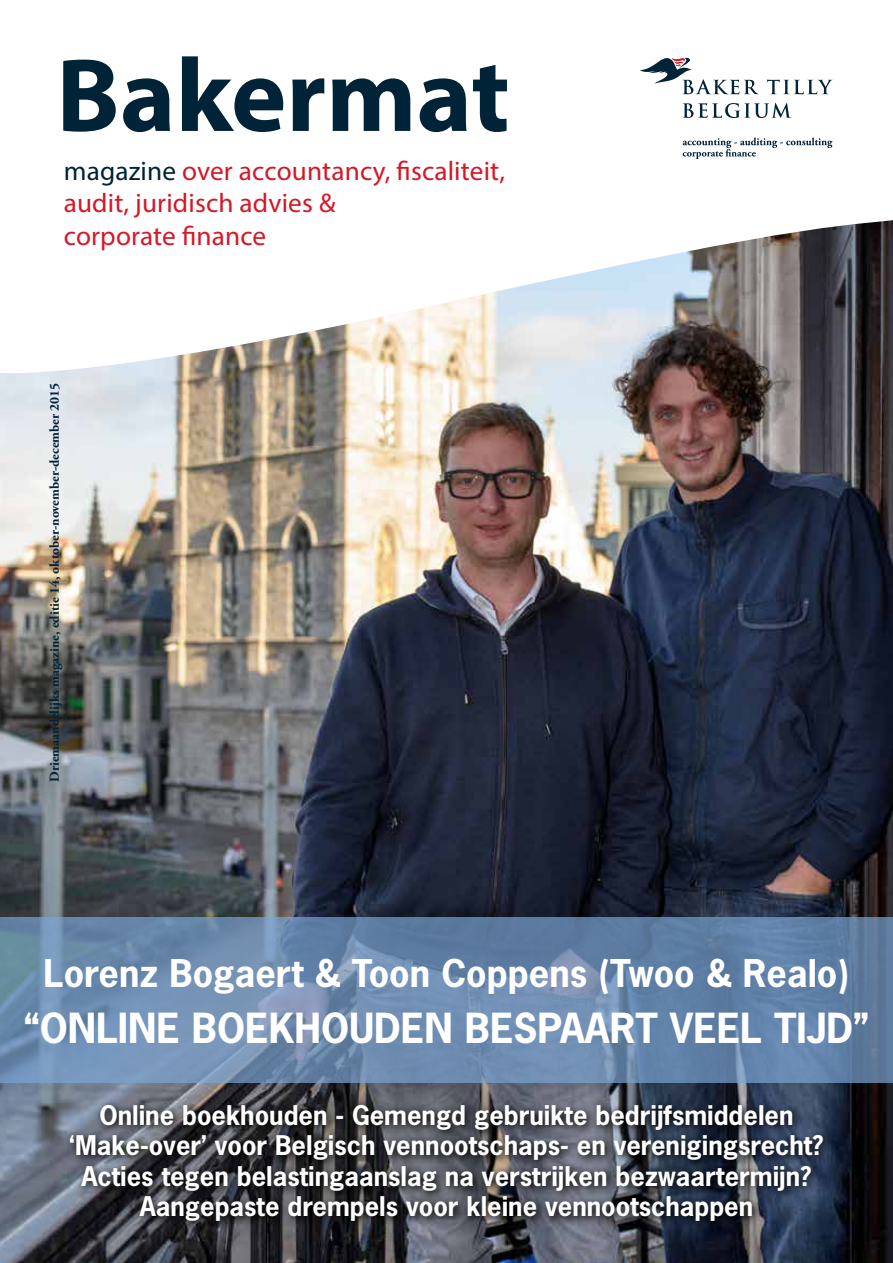
<style>
.page{position:relative;width:893px;height:1263px;background:#fff}
.page>*{position:absolute;margin:0;border:0;box-sizing:border-box;transform-origin:0 0}
.t1{font:700 105px "Myriad Pro";color:#002337}
.t2{font:700 39px "News Gothic Std";color:#fff}
.t3{font:700 36px "News Gothic Std";color:#fff}
.t4{font:27px/32.4px "Myriad Pro";letter-spacing:.005em;color:#d61726}
.t5{font:700 25.5px/30.6px "News Gothic Std";color:#fff;text-align:center}
.t6{font:700 13.5px "Adobe Garamond Pro";color:#002337}
.s1{color:#002337}
</style>
<div class="page">
<img style="left:0;top:387px;width:893px;height:876px">
<svg style="left:0;top:117px;width:893px;height:270px"></svg>
<svg style="left:640px;top:57px;width:119px;height:37px"></svg>
<svg style="left:767px;top:80px;width:65px;height:14px"></svg>
<svg style="left:683px;top:103px;width:108px;height:15px"></svg>
<svg style="left:683px;top:137px;width:149px;height:22px"></svg>
<svg style="left:0;top:917px;width:893px;height:166px"></svg>
<svg style="left:65px;top:1098px;width:767px;height:133px"></svg>
<h1 class="t1" style="left:56px;top:27px;width:455px">Bakermat</h1>
<p class="t4" style="left:64px;top:154px;width:443px"><span class="s1">magazine</span> over accountancy, fiscaliteit, audit, juridisch advies &amp;<br>corporate finance</p>
<p class="t6" style="left:47px;top:782px;width:401px;rotate:-90deg">Driemaandelijks magazine, editie 14, oktober-november-december 2015</p>
<h3 class="t3" style="left:44px;top:950px;width:807px">Lorenz Bogaert &amp; Toon Coppens (Twoo &amp; Realo)</h3>
<h2 class="t2" style="left:24px;top:1002px;width:847px">“ONLINE BOEKHOUDEN BESPAART VEEL TIJD”</h2>
<p class="t5" style="left:69px;top:1099px;width:756px">Online boekhouden - Gemengd gebruikte bedrijfsmiddelen ‘Make-over’ voor Belgisch vennootschaps- en verenigingsrecht?<br>Acties tegen belastingaanslag na verstrijken bezwaartermijn?<br>Aangepaste drempels voor kleine vennootschappen</p>
</div>
